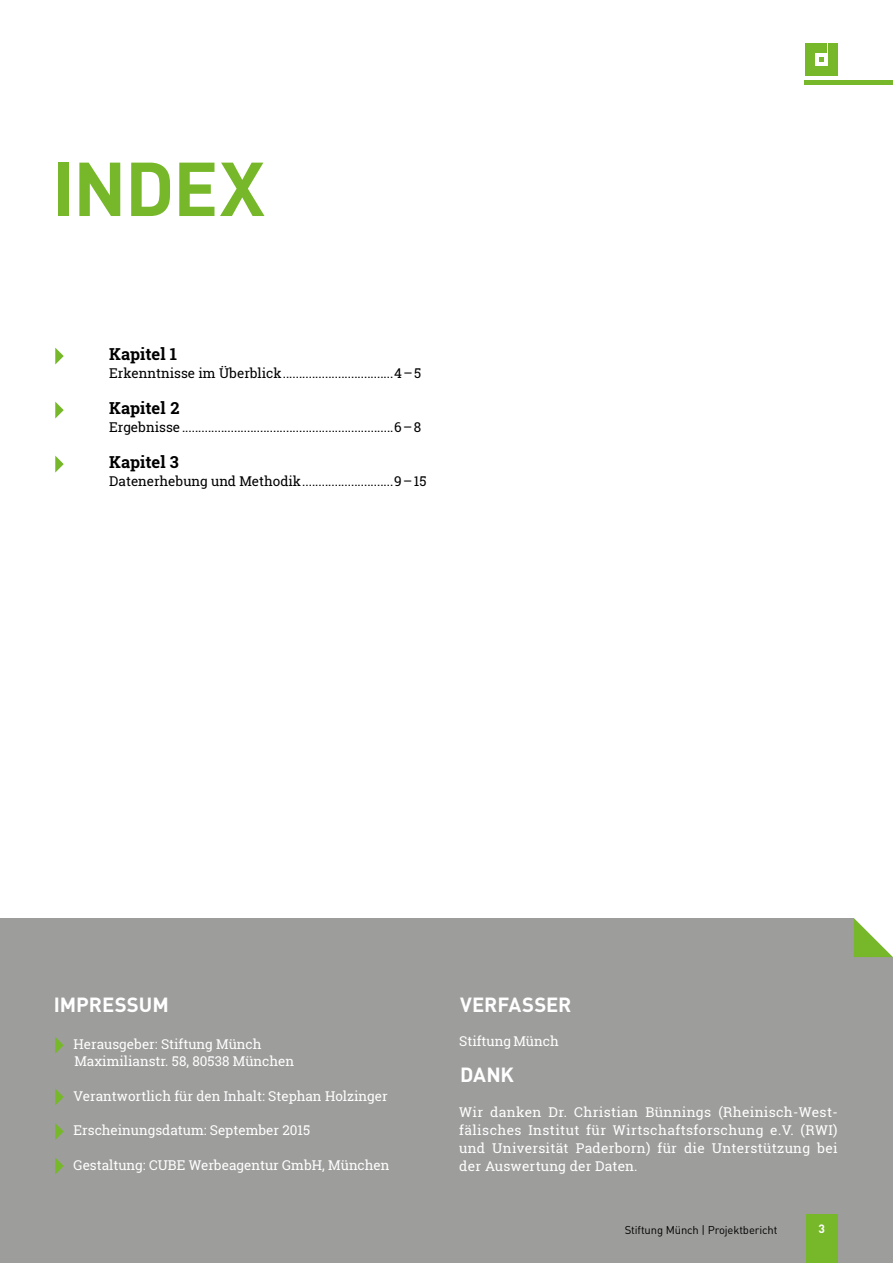
<style>
.page{position:relative;width:893px;height:1263px;background:#fff}
.page>*{position:absolute;margin:0;border:0;box-sizing:border-box;transform-origin:0 0}
.t1{font:700 75px "DIN";color:#76b82a}
.t2{font:700 20.25px "DIN";color:#fff}
.t3{font:700 16.5px "Roboto Slab";color:#000}
.t4{font:13.5px/18px "Roboto Slab";color:#fff}
.t5{font:13.5px "Roboto Slab";color:#000}
.t6{font:700 12px "DIN";color:#fff}
.t7{font:11.4px "DIN";letter-spacing:-.01em;color:#000}
.t8{font:11.25px "DIN";letter-spacing:-.01em;color:#000}
</style>
<div class="page">
<hr style="left:805px;top:80px;width:88px;height:4px;background:#76b82a">
<div style="left:0;top:918px;width:893px;height:345px;background:#9d9d9c"></div>
<svg style="left:853px;top:918px;width:40px;height:39px;background:#bada95"></svg>
<div style="left:805px;top:43px;width:22px;height:10px;background:#76b82a"></div>
<div style="left:805px;top:43px;width:9px;height:33px;background:#76b82a"></div>
<div style="left:815px;top:66px;width:22px;height:10px;background:#76b82a"></div>
<div style="left:828px;top:43px;width:10px;height:33px;background:#76b82a"></div>
<svg style="left:819px;top:57px;width:4px;height:5px"></svg>
<svg style="left:55px;top:348px;width:9px;height:17px"></svg>
<svg style="left:55px;top:402px;width:9px;height:17px"></svg>
<svg style="left:55px;top:456px;width:9px;height:17px"></svg>
<svg style="left:55px;top:1037px;width:9px;height:17px"></svg>
<svg style="left:55px;top:1088px;width:9px;height:17px"></svg>
<svg style="left:55px;top:1123px;width:9px;height:17px"></svg>
<svg style="left:55px;top:1157px;width:9px;height:17px"></svg>
<div style="left:806px;top:1215px;width:32px;height:48px;background:#76b82a"></div>
<h1 class="t1" style="left:52px;top:140px;width:214px">INDEX</h1>
<p class="t3" style="left:109px;top:343px;width:69px">Kapitel 1</p>
<p class="t5" style="left:109px;top:364px;width:313px">Erkenntnisse im Überblick..................................4 – 5</p>
<p class="t3" style="left:109px;top:397px;width:72px">Kapitel 2</p>
<p class="t5" style="left:109px;top:418px;width:313px">Ergebnisse.................................................................6 – 8</p>
<p class="t3" style="left:109px;top:451px;width:71px">Kapitel 3</p>
<p class="t5" style="left:109px;top:472px;width:319px">Datenerhebung und Methodik............................9 – 15</p>
<h2 class="t2" style="left:54px;top:991px;width:65px">IMP RESSUM</h2>
<h2 class="t2" style="left:460px;top:991px;width:113px">VERFASS ER</h2>
<p class="t4" style="left:74px;top:1035px;width:222px;line-height:17.2px">Herausgeber: Stiftung Münch<br>Maximilianstr. 58, 80538 München</p>
<p class="t4" style="left:74px;top:1087px;width:316px">Verantwortlich für den Inhalt: Stephan Holzinger</p>
<p class="t4" style="left:74px;top:1121px;width:238px">Erscheinungsdatum: September 2015</p>
<p class="t4" style="left:74px;top:1156px;width:317px">Gestaltung: CUBE Werbeagentur GmbH, München</p>
<p class="t4" style="left:459px;top:1032px;width:101px">Stiftung Münch</p>
<h2 class="t2" style="left:460px;top:1061px;width:56px">DANK</h2>
<p class="t4" style="left:459px;top:1103px;width:380px;text-align:justify">Wir danken Dr. Christian Bünnings (Rheinisch-West&shy;fälisches Institut für Wirtschaftsforschung e.V. (RWI) und Universität Paderborn) für die Unterstützung bei der Auswertung der Daten.</p>
<p class="t7" style="left:623px;top:1222px;width:156px">Stiftung Münch | Projektbericht</p>
<p class="t8" style="left:625px;top:1222px;width:154px">Stiftung Münch | Projektbericht</p>
<p class="t6" style="left:818px;top:1221px;width:8px">3</p>
</div>
